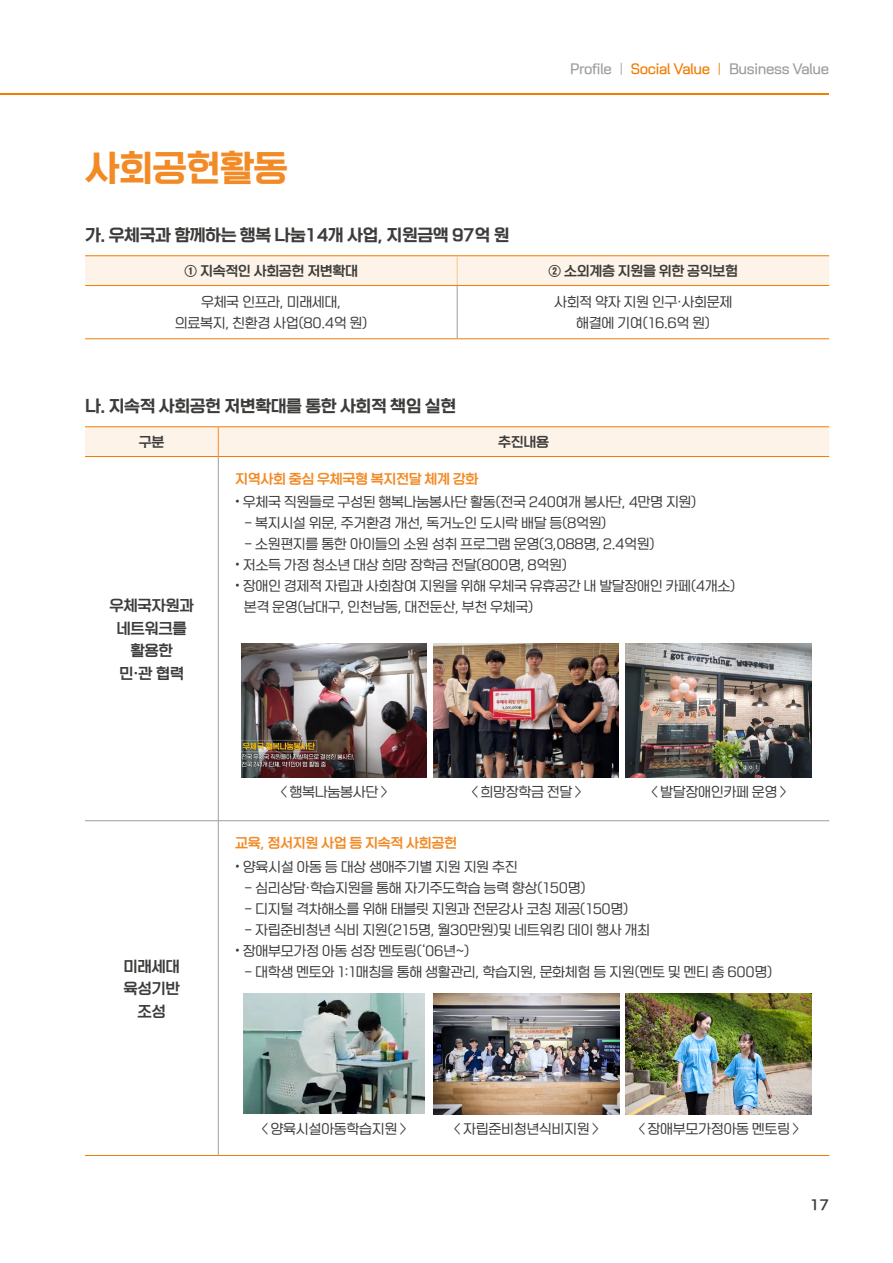
<style>
.page{position:relative;width:893px;height:1263px;background:#fff}
.page>*{position:absolute;margin:0;border:0;box-sizing:border-box;transform-origin:0 0}
.t1{font:36px "Rix Rak Sans PB";letter-spacing:-.025em;color:#f28a25}
.t2{font:16.5px "Rix Rak Sans PB";letter-spacing:-.025em;color:#3c3c3b}
.t3{font:15px "Rix Rak Sans PSB";letter-spacing:-.025em;color:#3c3c3b}
.t4{font:13.5px/21px "Rix Rak Sans PR";letter-spacing:-.025em;color:#3c3c3b}
.t5{font:13.5px "Rix Rak Sans PSB";letter-spacing:-.025em;color:#3c3c3b}
.t6{font:13.5px "Rix Rak Sans PSB";letter-spacing:-.025em;color:#f28a25}
.t7{font:13.5px "Rix Rak Sans PM";letter-spacing:-.025em;color:#9d9d9c}
.s1{font-family:"Rix Rak Sans PL"}
.s2{color:#ef7d00}
.s3{font-family:"Rix Rak Sans PL";color:#ef7d00}
.s4{font-family:"Helvetica"}
</style>
<div class="page">
<hr style="left:0;top:94px;width:829px;height:1px;background:#ef7d00">
<hr style="left:85px;top:255px;width:372px;height:1px;background:#ef7d00">
<hr style="left:457px;top:255px;width:372px;height:1px;background:#ef7d00">
<hr style="left:85px;top:338px;width:372px;height:1px;background:#ef7d00">
<hr style="left:457px;top:338px;width:372px;height:1px;background:#ef7d00">
<hr style="left:457px;top:286px;width:1px;height:52px;background:#9d9d9c">
<div style="left:85px;top:256px;width:744px;height:29px;background:#fef3e8"></div>
<hr style="left:85px;top:285px;width:372px;height:1px;background:#ef7d00">
<hr style="left:457px;top:285px;width:372px;height:1px;background:#ef7d00">
<hr style="left:85px;top:426px;width:133px;height:1px;background:#ef7d00">
<hr style="left:218px;top:426px;width:611px;height:1px;background:#ef7d00">
<hr style="left:85px;top:456px;width:133px;height:1px;background:#ef7d00">
<hr style="left:218px;top:456px;width:611px;height:1px;background:#ef7d00">
<div style="left:85px;top:427px;width:744px;height:29px;background:#fef3e8"></div>
<hr style="left:218px;top:457px;width:1px;height:363px;background:#9d9d9c">
<hr style="left:218px;top:821px;width:1px;height:334px;background:#9d9d9c">
<hr style="left:85px;top:1155px;width:133px;height:1px;background:#ef7d00">
<hr style="left:218px;top:1155px;width:611px;height:1px;background:#ef7d00">
<hr style="left:85px;top:820px;width:133px;height:1px;background:#9d9d9c">
<hr style="left:218px;top:820px;width:611px;height:1px;background:#9d9d9c">
<img style="left:241px;top:644px;width:186px;height:133px">
<img style="left:626px;top:644px;width:186px;height:133px">
<img style="left:434px;top:644px;width:184px;height:133px">
<img style="left:243px;top:993px;width:181px;height:121px">
<img style="left:434px;top:993px;width:185px;height:121px">
<img style="left:626px;top:993px;width:186px;height:121px">
<p class="t1" style="left:85px;top:144px;width:205px">사회공헌활동</p>
<p class="t7" style="left:570px;top:60px;width:261px">Profile <span class="s1">ㅣ</span> <span class="s2">Social Value</span> <span class="s3">ㅣ</span> Business Value</p>
<p class="t2" style="left:85px;top:225px;width:426px">가. 우체국과 함께하는 행복 나눔14개 사업, 지원금액 97억 원</p>
<p class="t5" style="left:184px;top:263px;width:176px">① 지속적인 사회공헌 저변확대</p>
<p class="t5" style="left:548px;top:263px;width:191px">② 소외계층 지원을 위한 공익보험</p>
<p class="t4" style="left:201px;top:292px;width:142px">우체국 인프라, 미래세대,</p>
<p class="t4" style="left:175px;top:313px;width:194px">의료복지, 친환경 사업(80.4억 원)</p>
<p class="t4" style="left:554px;top:292px;width:180px">사회적 약자 지원 인구·사회문제</p>
<p class="t4" style="left:576px;top:313px;width:135px">해결에 기여(16.6억 원)</p>
<p class="t2" style="left:85px;top:396px;width:373px">나. 지속적 사회공헌 저변확대를 통한 사회적 책임 실현</p>
<p class="t5" style="left:139px;top:433px;width:27px">구분</p>
<p class="t5" style="left:498px;top:433px;width:52px">추진내용</p>
<p class="t3" style="left:109px;top:596px;width:86px">우체국자원과</p>
<p class="t3" style="left:116px;top:618px;width:72px">네트워크를</p>
<p class="t3" style="left:130px;top:641px;width:44px">활용한</p>
<p class="t3" style="left:119px;top:663px;width:67px">민·관 협력</p>
<p class="t6" style="left:235px;top:470px;width:245px">지역사회 중심 우체국형 복지전달 체계 강화</p>
<p class="t4" style="left:235px;top:492px;width:463px"><span class="s4">•</span> 우체국 직원들로 구성된 행복나눔봉사단 활동(전국 240여개 봉사단, 4만명 지원)</p>
<p class="t4" style="left:245px;top:513px;width:364px">- 복지시설 위문, 주거환경 개선, 독거노인 도시락 배달 등(8억원)</p>
<p class="t4" style="left:245px;top:534px;width:412px">- 소원편지를 통한 아이들의 소원 성취 프로그램 운영(3,088명, 2.4억원)</p>
<p class="t4" style="left:235px;top:555px;width:333px"><span class="s4">•</span> 저소득 가정 청소년 대상 희망 장학금 전달(800명, 8억원)</p>
<p class="t4" style="left:244px;top:576px;width:493px;text-indent:-8px"><span class="s4">•</span> 장애인 경제적 자립과 사회참여 지원을 위해 우체국 유휴공간 내 발달장애인 카페(4개소) 본격 운영(남대구, 인천남동, 대전둔산, 부천 우체국)</p>
<p class="t3" style="left:123px;top:956px;width:58px">미래세대</p>
<p class="t3" style="left:123px;top:979px;width:58px">육성기반</p>
<p class="t3" style="left:137px;top:1001px;width:30px">조성</p>
<p class="t4" style="left:280px;top:781px;width:109px">&lt; 행복나눔봉사단 &gt;</p>
<p class="t4" style="left:471px;top:781px;width:112px">&lt; 희망장학금 전달 &gt;</p>
<p class="t4" style="left:651px;top:781px;width:137px">&lt; 발달장애인카페 운영 &gt;</p>
<p class="t6" style="left:235px;top:834px;width:223px">교육, 정서지원 사업 등 지속적 사회공헌</p>
<p class="t4" style="left:235px;top:856px;width:284px"><span class="s4">•</span> 양육시설 아동 등 대상 생애주기별 지원 지원 추진</p>
<p class="t4" style="left:245px;top:877px;width:343px">- 심리상담·학습지원을 통해 자기주도학습 능력 향상(150명)</p>
<p class="t4" style="left:245px;top:898px;width:385px">- 디지털 격차해소를 위해 태블릿 지원과 전문강사 코칭 제공(150명)</p>
<p class="t4" style="left:245px;top:919px;width:407px">- 자립준비청년 식비 지원(215명, 월30만원)및 네트워킹 데이 행사 개최</p>
<p class="t4" style="left:235px;top:940px;width:236px"><span class="s4">•</span> 장애부모가정 아동 성장 멘토링(‘06년~)</p>
<p class="t4" style="left:245px;top:961px;width:529px">- 대학생 멘토와 1:1매칭을 통해 생활관리, 학습지원, 문화체험 등 지원(멘토 및 멘티 총 600명)</p>
<p class="t4" style="left:261px;top:1118px;width:147px">&lt; 양육시설아동학습지원 &gt;</p>
<p class="t4" style="left:454px;top:1118px;width:147px">&lt; 자립준비청년식비지원 &gt;</p>
<p class="t4" style="left:638px;top:1118px;width:162px">&lt; 장애부모가정아동 멘토링 &gt;</p>
<p class="t5" style="left:810px;top:1196px;width:21px">17</p>
</div>
